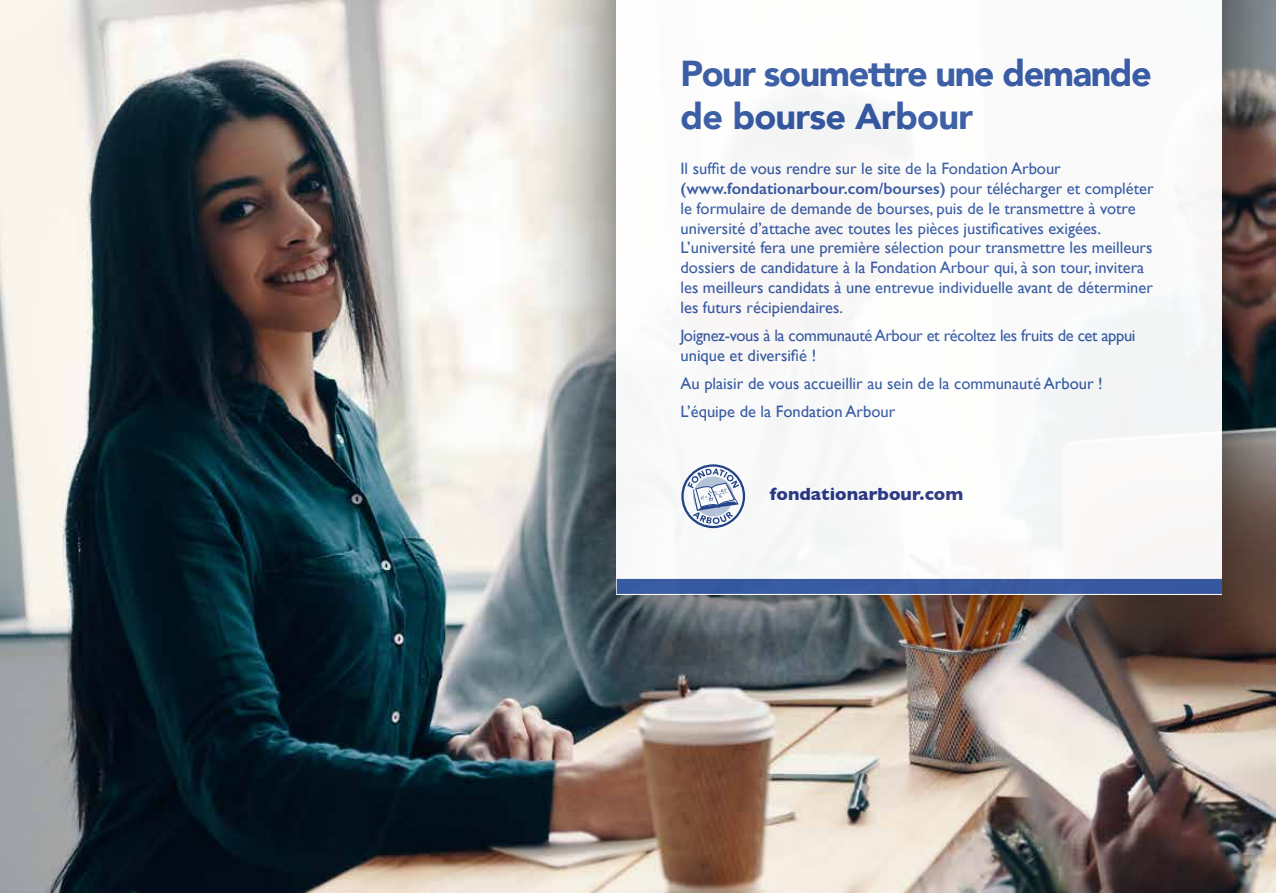
<style>
.page{position:relative;width:1276px;height:893px;background:#fff}
.page>*{position:absolute;margin:0;border:0;box-sizing:border-box;transform-origin:0 0}
.t1{font:900 36px/43.2px "Avenir";letter-spacing:-.04em;color:#3559a4}
.t2{font:700 18px "Gill Sans";color:#283583}
.t3{font:16.5px/19.8px "Gill Sans";color:#3559a4}
.t4{font:16.5px/19.8px "Gill Sans";letter-spacing:-.02em;color:#3559a4}
.s1{font-weight:600}
</style>
<div class="page">
<img style="left:0;top:0;width:1276px;height:893px">
<div style="left:521px;top:0;width:755px;height:689px;background:#000;opacity:.75"></div>
<div style="left:617px;top:0;width:605px;height:594px;background:#fff"></div>
<svg style="left:681px;top:464px;width:64px;height:64px"></svg>
<div style="left:617px;top:579px;width:605px;height:15px;background:#3559a4"></div>
<h1 class="t1" style="left:680px;top:51px;width:473px">Pour soumettre une demande de bourse Arbour</h1>
<p class="t3" style="left:680px;top:158px;width:475px">Il suffit de vous rendre sur le site de la Fondation Arbour <span class="s1">(www.fondationarbour.com/bourses)</span> pour télécharger et compléter le formulaire de demande de bourses, puis de le transmettre à votre université d’attache avec toutes les pièces justificatives exigées.<br>L’université fera une première sélection pour transmettre les meilleurs dossiers de candidature à la Fondation Arbour qui, à son tour, invitera les meilleurs candidats à une entrevue individuelle avant de déterminer les futurs récipiendaires.</p>
<p class="t4" style="left:680px;top:325px;width:456px">Joignez-vous à la communauté Arbour et récoltez les fruits de cet appui unique et diversifié !</p>
<p class="t3" style="left:680px;top:369px;width:423px;line-height:28.3px">Au plaisir de vous accueillir au sein de la communauté Arbour !<br>L’équipe de la Fondation Arbour</p>
<p class="t2" style="left:770px;top:479px;width:195px">fondationarbour.com</p>
</div>
